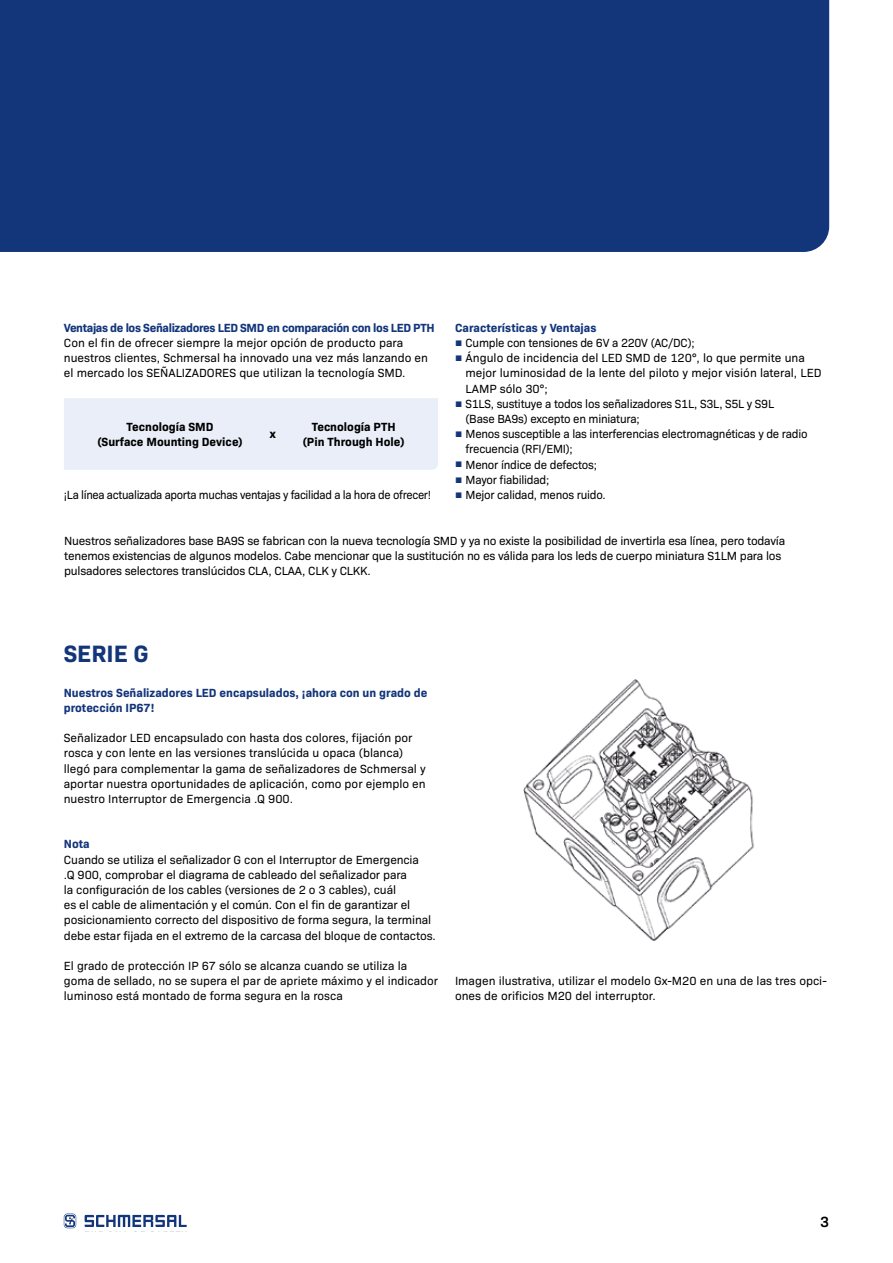
<style>
.page{position:relative;width:893px;height:1263px;background:#fff}
.page>*{position:absolute;margin:0;border:0;box-sizing:border-box;transform-origin:0 0}
.t1{font:700 24px "Bio Sans";color:#13357a}
.t2{font:600 15px "Bio Sans";color:#000}
.t3{font:12px/15.1px "Bio Sans";letter-spacing:-.01em;color:#000}
.t4{font:700 12px/15.1px "Bio Sans";color:#13357a}
.t5{font:700 12px/15.1px "Bio Sans";color:#000;text-align:center}
.t6{font:12px "Bio Sans";letter-spacing:-.03em;color:#000;scale:.95 1}
.t7{font:700 12px "Bio Sans";letter-spacing:-.03em;color:#13357a}
.s1{font-family:"Arial";color:#13357a}
</style>
<div class="page">
<svg style="left:85px;top:1215px;width:102px;height:12px"></svg>
<svg style="left:64px;top:1213px;width:12px;height:15px"></svg>
<div style="left:0;top:0;width:829px;height:252px;background:#13357a"></div>
<img style="left:524px;top:679px;width:230px;height:262px">
<div style="left:64px;top:398px;width:374px;height:72px;background:#e9eef9"></div>
<p class="t7" style="left:64px;top:318px;width:372px">Ventajas de los Señalizadores LED SMD en comparación con los LED PTH</p>
<p class="t3" style="left:64px;top:334px;width:366px">Con el fin de ofrecer siempre la mejor opción de producto para nuestros clientes, Schmersal ha innovado una vez más lanzando en el mercado los SEÑALIZADORES que utilizan la tecnología SMD.</p>
<p class="t4" style="left:455px;top:319px;width:143px">Características y Ventajas</p>
<p class="t3" style="left:455px;top:334px;width:241px"><span class="s1">■</span> Cumple con tensiones de 6V a 220V (AC/DC);</p>
<p class="t3" style="left:466px;top:349px;width:357px;text-indent:-11px"><span class="s1">■</span> Ángulo de incidencia del LED SMD de 120°, lo que permite una mejor luminosidad de la lente del piloto y mejor visión lateral, LED<br>LAMP sólo 30°;</p>
<p class="t3" style="left:466px;top:395px;width:310px;text-indent:-11px"><span class="s1">■</span> S1LS, sustituye a todos los señalizadores S1L, S3L, S5L y S9L (Base BA9s) excepto en miniatura;</p>
<p class="t3" style="left:466px;top:425px;width:344px;text-indent:-11px"><span class="s1">■</span> Menos susceptible a las interferencias electromagnéticas y de radio frecuencia (RFI/EMI);</p>
<p class="t3" style="left:455px;top:456px;width:144px"><span class="s1">■</span> Menor índice de defectos;</p>
<p class="t3" style="left:455px;top:471px;width:96px"><span class="s1">■</span> Mayor fiabilidad;</p>
<p class="t3" style="left:455px;top:486px;width:152px"><span class="s1">■</span> Mejor calidad, menos ruido.</p>
<p class="t3" style="left:64px;top:532px;width:722px">Nuestros señalizadores base BA9S se fabrican con la nueva tecnología SMD y ya no existe la posibilidad de invertirla esa línea, pero todavía tenemos existencias de algunos modelos. Cabe mencionar que la sustitución no es válida para los leds de cuerpo miniatura S1LM para los pulsadores selectores translúcidos CLA, CLAA, CLK y CLKK.</p>
<p class="t5" style="left:97px;top:418px;width:147px">Tecnología SMD<br>(Surface Mounting Device)</p>
<p class="t5" style="left:270px;top:426px;width:7px">x</p>
<p class="t5" style="left:303px;top:418px;width:103px">Tecnología PTH (Pin Through Hole)</p>
<p class="t6" style="left:64px;top:486px;width:388px">¡La línea actualizada aporta muchas ventajas y facilidad a la hora de ofrecer!</p>
<h1 class="t1" style="left:64px;top:635px;width:87px">SERIE G</h1>
<p class="t4" style="left:64px;top:684px;width:365px">Nuestros Señalizadores LED encapsulados, ¡ahora con un grado de protección IP67!</p>
<p class="t3" style="left:64px;top:729px;width:363px">Señalizador LED encapsulado con hasta dos colores, fijación por rosca y con lente en las versiones translúcida u opaca (blanca) llegó para complementar la gama de señalizadores de Schmersal y aportar nuestra oportunidades de aplicación, como por ejemplo en nuestro Interruptor de Emergencia .Q 900.</p>
<p class="t4" style="left:64px;top:836px;width:27px">Nota</p>
<p class="t3" style="left:64px;top:851px;width:373px">Cuando se utiliza el señalizador G con el Interruptor de Emergencia<br>.Q 900, comprobar el diagrama de cableado del señalizador para<br>la configuración de los cables (versiones de 2 o 3 cables), cuál<br>es el cable de alimentación y el común. Con el fin de garantizar el posicionamiento correcto del dispositivo de forma segura, la terminal debe estar fijada en el extremo de la carcasa del bloque de contactos.</p>
<p class="t3" style="left:64px;top:957px;width:376px">El grado de protección IP 67 sólo se alcanza cuando se utiliza la goma de sellado, no se supera el par de apriete máximo y el indicador luminoso está montado de forma segura en la rosca</p>
<p class="t3" style="left:455px;top:972px;width:373px">Imagen ilustrativa, utilizar el modelo Gx-M20 en una de las tres opci&shy;ones de orificios M20 del interruptor.</p>
<p class="t2" style="left:820px;top:1210px;width:10px">3</p>
</div>
